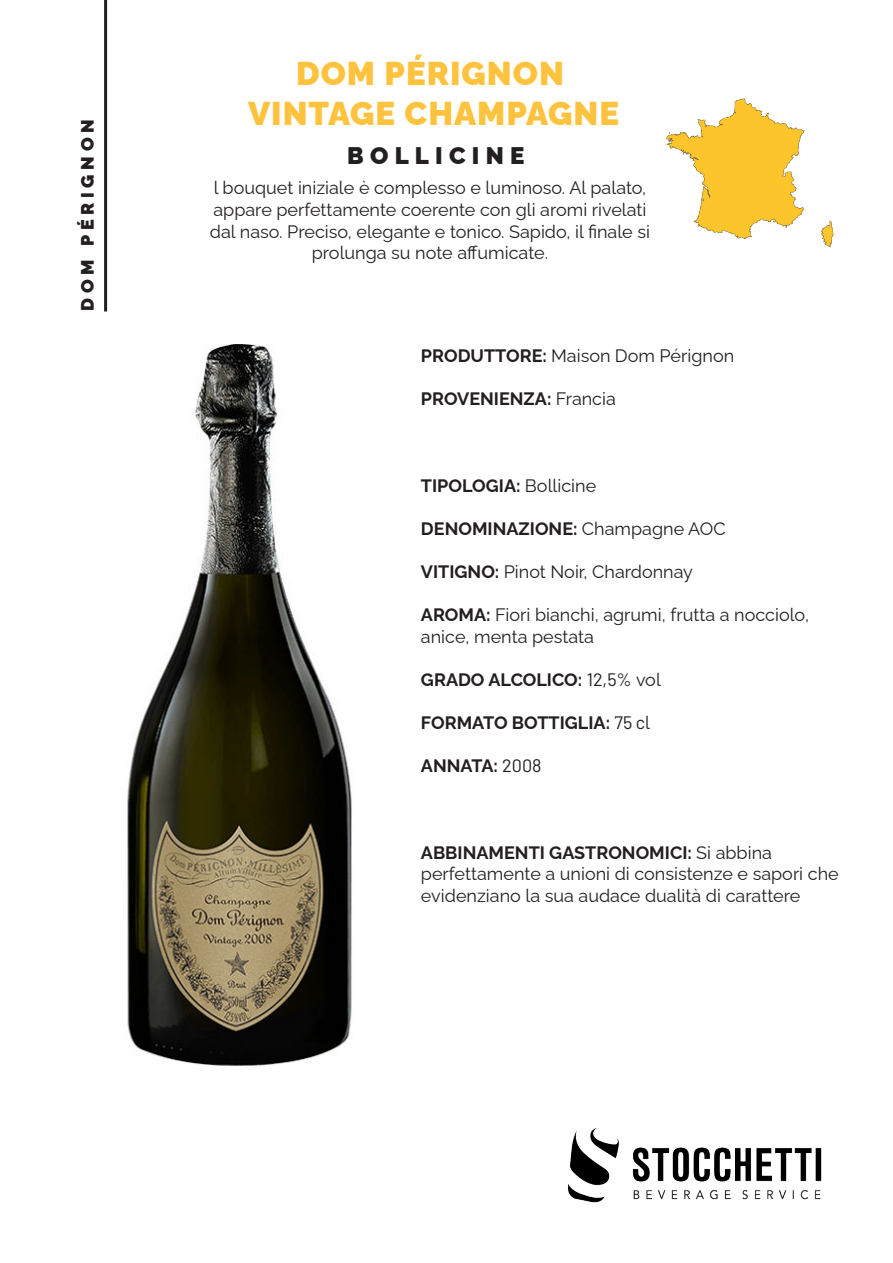
<style>
.page{position:relative;width:893px;height:1263px;background:#fff}
.page>*{position:absolute;margin:0;border:0;box-sizing:border-box;transform-origin:0 0}
.t1{font:900 33px "Raleway";letter-spacing:.03em;color:#fec33e}
.t2{font:900 24px "Raleway";letter-spacing:.26em;color:#231f20}
.t3{font:18px/21.6px "Raleway";color:#231f20}
.t4{font:700 18px "Raleway";color:#231f20}
.t5{font:900 18px "Raleway";letter-spacing:.26em;color:#231f20}
.s1{font-weight:700}
.s2{font-weight:400}
.s3{font-family:"Barlow";font-weight:400}
</style>
<div class="page">
<img style="left:568px;top:1128px;width:254px;height:75px">
<img style="left:127px;top:345px;width:225px;height:720px">
<hr style="left:104px;top:0;width:3px;height:311px;background:#231f20">
<img style="left:666px;top:98px;width:168px;height:150px">
<p class="t5" style="left:73px;top:311px;width:193px;rotate:-90deg">DOM PÉRIGNON</p>
<p class="t1" style="left:296px;top:47px;width:269px">DOM PÉRIGNON</p>
<p class="t1" style="left:248px;top:87px;width:372px">VINTAGE CHAMPAGNE</p>
<p class="t2" style="left:347px;top:137px;width:179px">BOLLICINE</p>
<p class="t3" style="left:210px;top:175px;width:442px;text-align:center">l bouquet iniziale è complesso e luminoso. Al palato, appare perfettamente coerente con gli aromi rivelati dal naso. Preciso, elegante e tonico. Sapido, il finale si prolunga su note affumicate.</p>
<p class="t3" style="left:421px;top:343px;width:315px"><span class="s1">PRODUTTORE:</span> Maison Dom Pérignon</p>
<p class="t4" style="left:421px;top:384px;width:196px">PROVENIENZA: <span class="s2">Francia</span></p>
<p class="t4" style="left:421px;top:471px;width:177px">TIPOLOGIA: <span class="s2">Bollicine</span></p>
<p class="t4" style="left:421px;top:514px;width:306px">DENOMINAZIONE: <span class="s2">Champagne AOC</span></p>
<p class="t3" style="left:421px;top:559px;width:274px"><span class="s1">VITIGNO:</span> Pinot Noir, Chardonnay</p>
<p class="t3" style="left:421px;top:602px;width:390px"><span class="s1">AROMA:</span> Fiori bianchi, agrumi, frutta a nocciolo, anice, menta pestata</p>
<p class="t4" style="left:421px;top:665px;width:241px">GRADO ALCOLICO: <span class="s3">12,5%</span> <span class="s2">vol</span></p>
<p class="t4" style="left:421px;top:708px;width:231px">FORMATO BOTTIGLIA: <span class="s3">75 c</span><span class="s2">l</span></p>
<p class="t4" style="left:421px;top:752px;width:122px">ANNATA: <span class="s3">2008</span></p>
<p class="t3" style="left:421px;top:840px;width:419px"><span class="s1">ABBINAMENTI GASTRONOMICI:</span> Si abbina perfettamente a unioni di consistenze e sapori che evidenziano la sua audace dualità di carattere</p>
</div>
